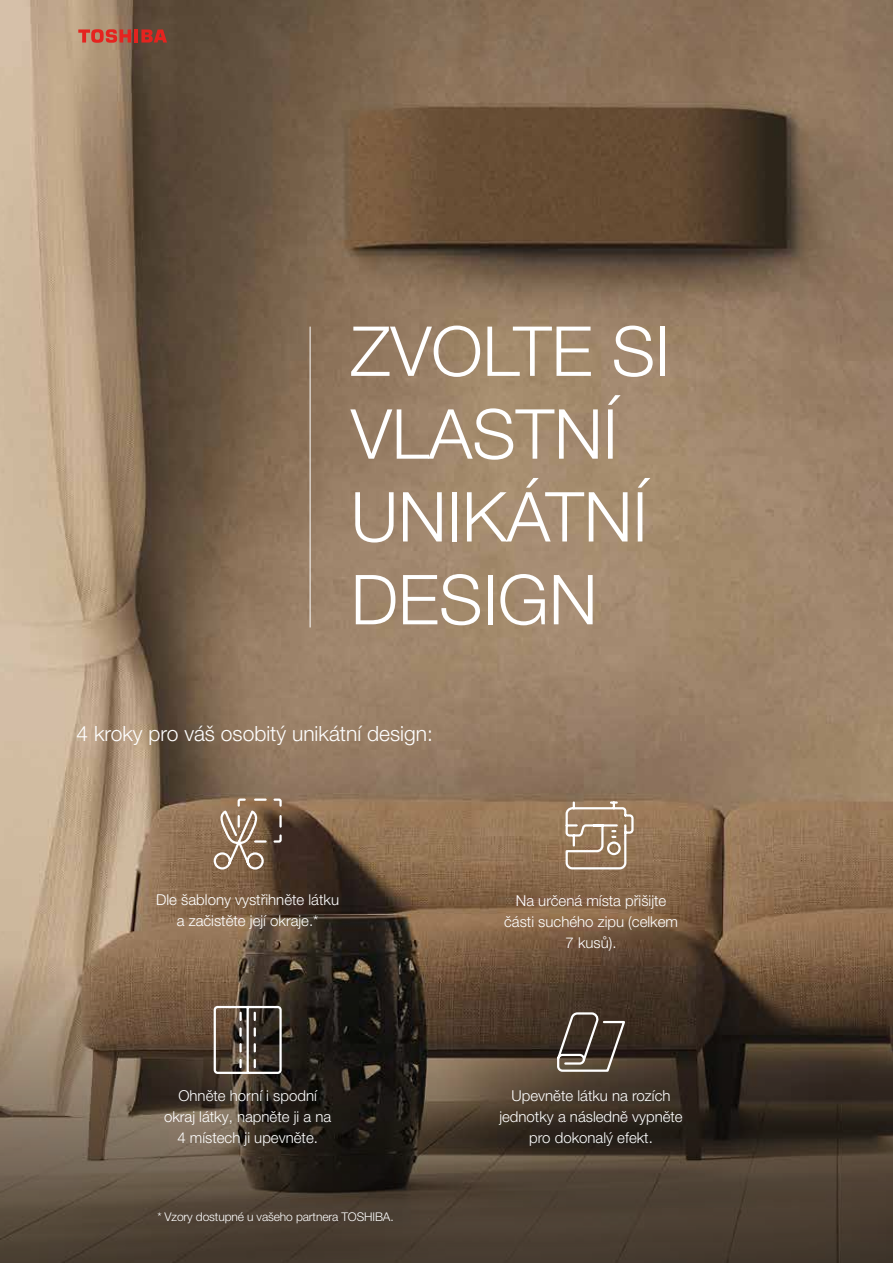
<style>
.page{position:relative;width:893px;height:1263px;background:#fff}
.page>*{position:absolute;margin:0;border:0;box-sizing:border-box;transform-origin:0 0}
.t1{font:300 69px/82.8px "Helvetica Neue LT Pro";color:#fff}
.t2{font:300 21px "Helvetica Neue LT Pro";color:#fff}
.t3{font:300 15px/21px "Helvetica Neue LT Pro";color:#fff;text-align:center}
.t4{font:300 12px "Helvetica Neue LT Pro";letter-spacing:-.01em;color:#fff}
</style>
<div class="page">
<img style="left:0;top:0;width:893px;height:920px">
<svg style="left:0;top:920px;width:893px;height:343px;background:#524435"></svg>
<svg style="left:213px;top:1005px;width:70px;height:70px;background:#63594f"></svg>
<svg style="left:272px;top:833px;width:11px;height:11px"></svg>
<svg style="left:272px;top:797px;width:11px;height:11px"></svg>
<svg style="left:279px;top:816px;width:3px;height:10px"></svg>
<svg style="left:213px;top:797px;width:53px;height:74px;background:#9e856d"></svg>
<svg style="left:564px;top:800px;width:71px;height:71px;background:#a99077"></svg>
<svg style="left:556px;top:1011px;width:71px;height:62px;background:#5b4f45"></svg>
<hr style="left:310px;top:327px;width:1px;height:300px;background:#fff">
<hr style="left:134px;top:29px;width:4px;height:14px;background:#e5231f">
<svg style="left:141px;top:29px;width:26px;height:14px"></svg>
<svg style="left:78px;top:29px;width:53px;height:14px"></svg>
<h1 class="t1" style="left:351px;top:308px;width:321px">ZVOLTE SI<br>VLASTNÍ<br>UNIKÁTNÍ<br>DESIGN</h1>
<h2 class="t2" style="left:77px;top:720px;width:358px">4 kroky pro váš osobitý unikátní design:</h2>
<p class="t3" style="left:156px;top:889px;width:184px">Dle šablony vystřihněte látku a začistěte její okraje.*</p>
<p class="t3" style="left:504px;top:889px;width:175px">Na určená místa přišijte části suchého zipu (celkem<br>7 kusů).</p>
<p class="t3" style="left:164px;top:1084px;width:169px">Ohněte horní i spodní okraj látky, napněte ji a na<br>4 místech ji upevněte.</p>
<p class="t3" style="left:499px;top:1085px;width:185px">Upevněte látku na rozích jednotky a následně vypněte pro dokonalý efekt.</p>
<p class="t4" style="left:157px;top:1209px;width:238px">* Vzory dostupné u vašeho partnera TOSHIBA.</p>
</div>
